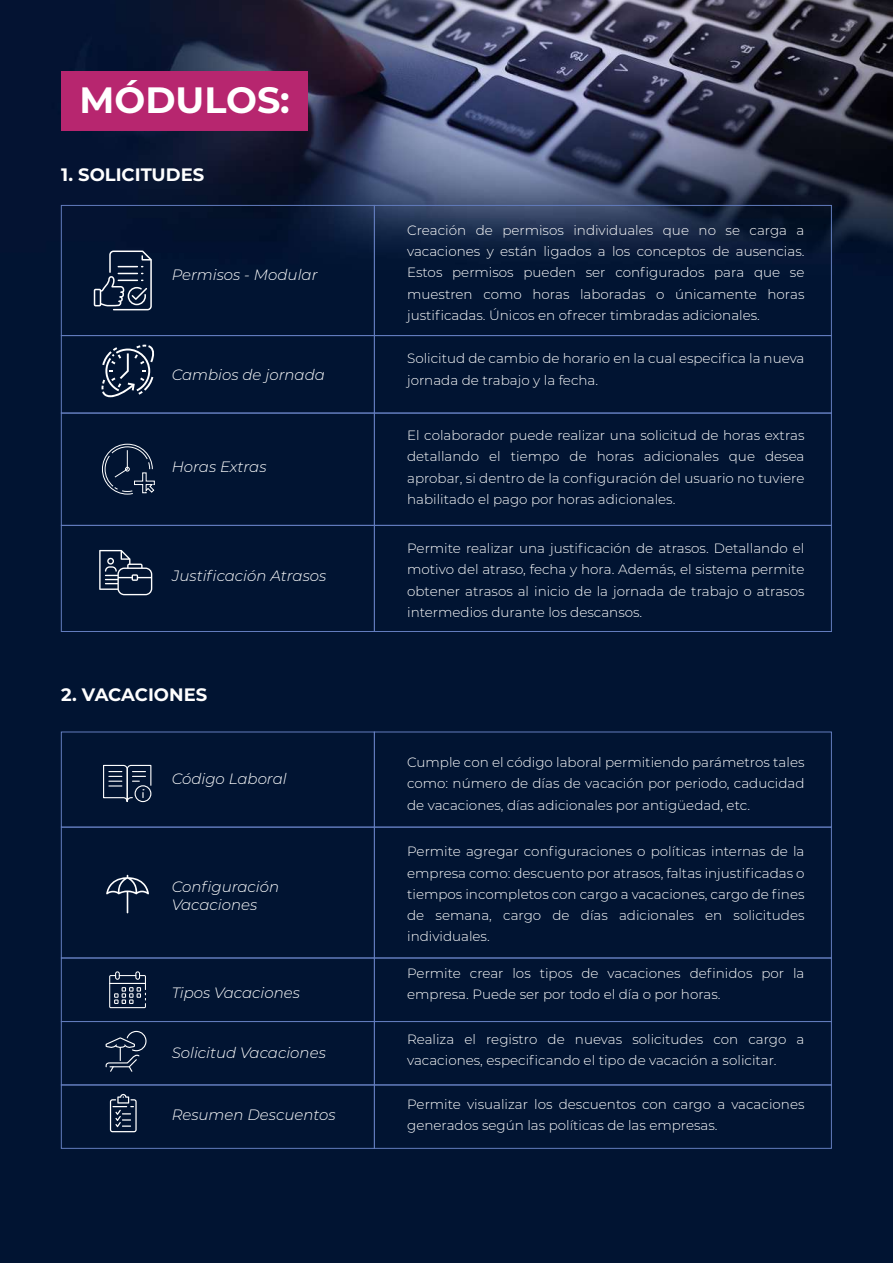
<style>
.page{position:relative;width:893px;height:1263px;background:#fff}
.page>*{position:absolute;margin:0;border:0;box-sizing:border-box;transform-origin:0 0}
.t1{font:700 36.6px "Montserrat";color:#fff}
.t2{font:700 18px "Montserrat";color:#fff}
.t3{font:italic 300 15px/18px "Montserrat";color:#fff}
.t4{font:300 13.5px/21.3px "Montserrat";color:#fff;text-align:justify}
</style>
<div class="page">
<img style="left:0;top:0;width:893px;height:1263px">
<div style="left:61px;top:71px;width:247px;height:60px;background:#b7266f"></div>
<div style="left:61px;top:205px;width:314px;height:131px;border:1px solid #627cbd"></div>
<div style="left:61px;top:335px;width:314px;height:78px;border:1px solid #627cbd"></div>
<div style="left:61px;top:413px;width:314px;height:113px;border:1px solid #627cbd"></div>
<div style="left:374px;top:413px;width:458px;height:113px;border:1px solid #627cbd"></div>
<div style="left:61px;top:525px;width:314px;height:107px;border:1px solid #627cbd"></div>
<div style="left:374px;top:525px;width:458px;height:107px;border:1px solid #627cbd"></div>
<div style="left:374px;top:205px;width:458px;height:131px;border:1px solid #627cbd"></div>
<div style="left:374px;top:335px;width:458px;height:78px;border:1px solid #627cbd"></div>
<div style="left:61px;top:732px;width:314px;height:95px;border:1px solid #627cbd"></div>
<div style="left:61px;top:827px;width:314px;height:131px;border:1px solid #627cbd"></div>
<div style="left:61px;top:958px;width:314px;height:64px;border:1px solid #627cbd"></div>
<div style="left:374px;top:958px;width:458px;height:64px;border:1px solid #627cbd"></div>
<div style="left:61px;top:1021px;width:314px;height:64px;border:1px solid #627cbd"></div>
<div style="left:374px;top:1021px;width:458px;height:64px;border:1px solid #627cbd"></div>
<div style="left:61px;top:1084px;width:314px;height:64px;border:1px solid #627cbd"></div>
<div style="left:374px;top:1084px;width:458px;height:64px;border:1px solid #627cbd"></div>
<div style="left:374px;top:732px;width:458px;height:95px;border:1px solid #627cbd"></div>
<div style="left:374px;top:827px;width:458px;height:131px;border:1px solid #627cbd"></div>
<div style="left:94px;top:289px;width:7px;height:17px;border:2px solid #fff"></div>
<svg style="left:99px;top:229px;width:54px;height:82px;background:#23334d"></svg>
<svg style="left:101px;top:345px;width:54px;height:53px;background:#32425a"></svg>
<svg style="left:102px;top:443px;width:53px;height:52px;background:#22324c"></svg>
<svg style="left:99px;top:550px;width:53px;height:45px;background:#32425a"></svg>
<svg style="left:102px;top:764px;width:50px;height:39px;background:#303f58"></svg>
<svg style="left:105px;top:1030px;width:42px;height:43px;background:#21324c"></svg>
<svg style="left:106px;top:875px;width:43px;height:38px;background:#273751"></svg>
<svg style="left:109px;top:971px;width:37px;height:37px"></svg>
<svg style="left:110px;top:1094px;width:27px;height:38px"></svg>
<h1 class="t1" style="left:80px;top:73px;width:212px">MÓDULOS:</h1>
<h2 class="t2" style="left:61px;top:162px;width:144px">1. SOLICITUDES</h2>
<p class="t3" style="left:172px;top:266px;width:147px">Permisos - Modular</p>
<p class="t3" style="left:172px;top:365px;width:155px">Cambios de jornada</p>
<p class="t3" style="left:172px;top:457px;width:96px">Horas Extras</p>
<p class="t3" style="left:172px;top:566px;width:156px">Justificación Atrasos</p>
<h2 class="t2" style="left:61px;top:682px;width:147px">2. VACACIONES</h2>
<p class="t3" style="left:172px;top:769px;width:117px">Código Laboral</p>
<p class="t3" style="left:172px;top:877px;width:109px">Configuración<br>Vacaciones</p>
<p class="t3" style="left:172px;top:983px;width:130px">Tipos Vacaciones</p>
<p class="t3" style="left:172px;top:1043px;width:156px">Solicitud Vacaciones</p>
<p class="t3" style="left:172px;top:1105px;width:165px">Resumen Descuentos</p>
<p class="t4" style="left:407px;top:219px;width:399px">Creación de permisos individuales que no se carga a vacaciones y están ligados a los conceptos de ausencias.<br>Estos permisos pueden ser configurados para que se muestren como horas laboradas o únicamente horas justificadas. Únicos en ofrecer timbradas adicionales.</p>
<p class="t4" style="left:407px;top:347px;width:399px">Solicitud de cambio de horario en la cual especifica la nueva jornada de trabajo y la fecha.</p>
<p class="t4" style="left:407px;top:424px;width:399px">El colaborador puede realizar una solicitud de horas extras detallando el tiempo de horas adicionales que desea aprobar, si dentro de la configuración del usuario no tuviere habilitado el pago por horas adicionales.</p>
<p class="t4" style="left:407px;top:537px;width:399px">Permite realizar una justificación de atrasos. Detallando el motivo del atraso, fecha y hora. Además, el sistema permite obtener atrasos al inicio de la jornada de trabajo o atrasos intermedios durante los descansos.</p>
<p class="t4" style="left:407px;top:751px;width:399px">Cumple con el código laboral permitiendo parámetros tales como: número de días de vacación por periodo, caducidad de vacaciones, días adicionales por antigüedad, etc.</p>
<p class="t4" style="left:407px;top:841px;width:399px">Permite agregar configuraciones o políticas internas de la empresa como: descuento por atrasos, faltas injustificadas o tiempos incompletos con cargo a vacaciones, cargo de fines de semana, cargo de días adicionales en solicitudes individuales.</p>
<p class="t4" style="left:407px;top:962px;width:399px">Permite crear los tipos de vacaciones definidos por la empresa. Puede ser por todo el día o por horas.</p>
<p class="t4" style="left:407px;top:1028px;width:399px">Realiza el registro de nuevas solicitudes con cargo a vacaciones, especificando el tipo de vacación a solicitar.</p>
<p class="t4" style="left:407px;top:1093px;width:399px">Permite visualizar los descuentos con cargo a vacaciones generados según las políticas de las empresas.</p>
</div>
